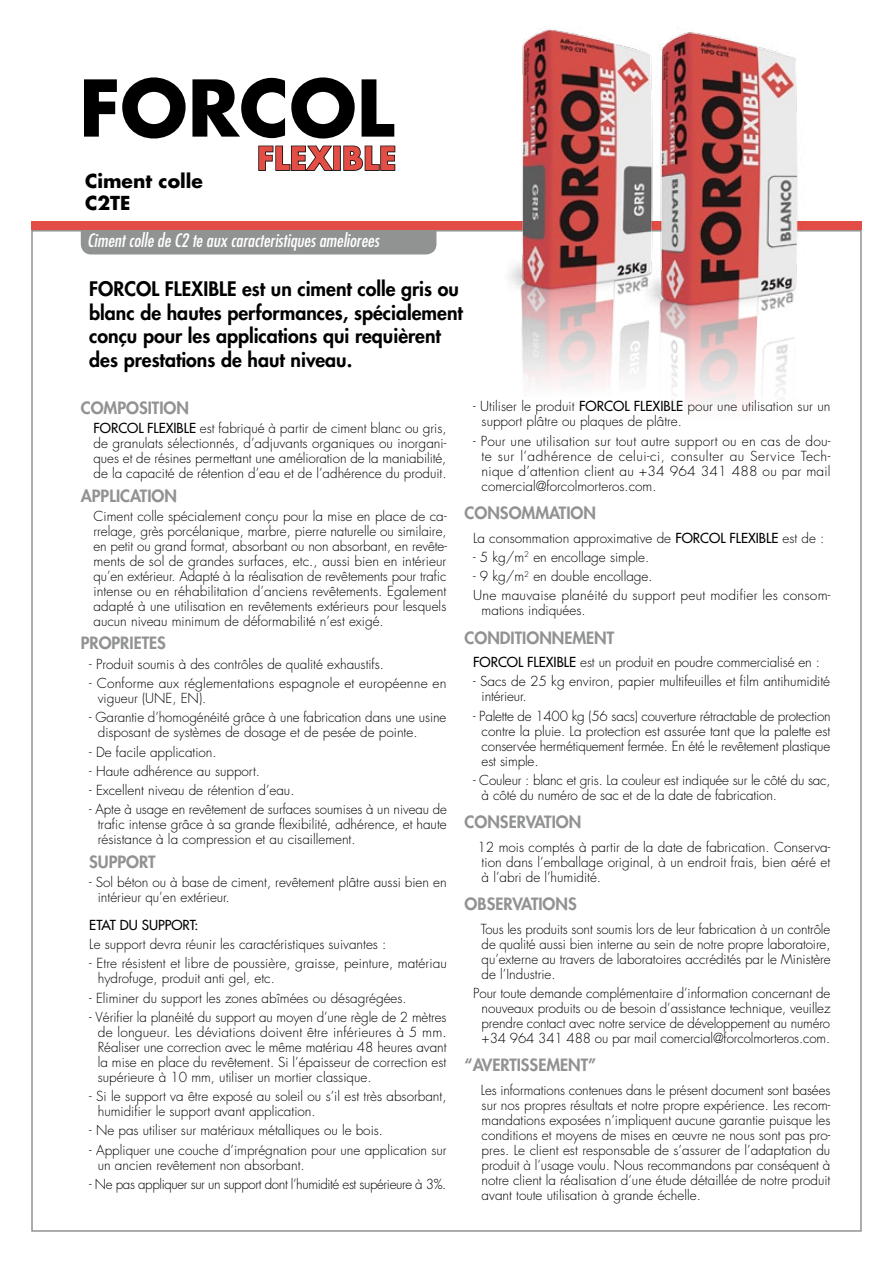
<style>
.page{position:relative;width:893px;height:1263px;background:#fff}
.page>*{position:absolute;margin:0;border:0;box-sizing:border-box;transform-origin:0 0}
.t1{font:700 75.9px "Futura";color:#000}
.t2{font:700 31.5px "Futura";color:#e24e45}
.t3{font:800 19.5px/23.4px "Futura";color:#000}
.t4{font:700 18.75px/22.5px "Futura";color:#000}
.t5{font:italic condensed 18px "Futura";color:#fff}
.t6{font:800 16.5px "Futura";color:#919292}
.t7{font:300 13.5px/15px "Futura";color:#000;text-align:justify}
.t8{font:300 13.5px "Futura";letter-spacing:-.03em;color:#000}
.t9{font:13.5px "Futura";color:#000}
.s1{font-weight:400}
</style>
<div class="page">
<div style="left:31px;top:222px;width:831px;height:8px;background:#e24e45"></div>
<div style="left:81px;top:233px;width:355px;height:21px;background:#919292"></div>
<img style="left:486px;top:28px;width:353px;height:379px">
<svg style="left:258px;top:145px;width:77px;height:26px"></svg>
<div style="left:333px;top:146px;width:8px;height:25px;border:2px solid #000"></div>
<svg style="left:343px;top:145px;width:53px;height:26px"></svg>
<h1 class="t1" style="left:79px;top:55px;width:317px">FORCOL</h1>
<h3 class="t4" style="left:85px;top:169px;width:119px">Ciment colle<br>C2TE</h3>
<h2 class="t2" style="left:257px;top:136px;width:141px">FLEXIBLE</h2>
<h3 class="t5" style="left:87px;top:229px;width:293px">Ciment colle de C2 te aux caracteristiques ameliorees</h3>
<h3 class="t3" style="left:89px;top:277px;width:375px">FORCOL FLEXIBLE est un ciment colle gris ou blanc de hautes performances, spécialement conçu pour les applications qui requièrent des prestations de haut niveau.</h3>
<p class="t6" style="left:81px;top:397px;width:110px">COMPOSITION</p>
<p class="t7" style="left:94px;top:421px;width:354px"><span class="s1">FORCOL FLEXIBLE</span> est fabriqué à partir de ciment blanc ou gris, de granulats sélectionnés, d’adjuvants organiques ou inorgani&shy;ques et de résines permettant une amélioration de la maniabilité, de la capacité de rétention d’eau et de l’adhérence du produit.</p>
<p class="t6" style="left:81px;top:485px;width:98px">APPLICATION</p>
<p class="t7" style="left:94px;top:509px;width:355px">Ciment colle spécialement conçu pour la mise en place de ca&shy;rrelage, grès porcélanique, marbre, pierre naturelle ou similaire, en petit ou grand format, absorbant ou non absorbant, en revête&shy;ments de sol de grandes surfaces, etc., aussi bien en intérieur qu’en extérieur. Adapté à la réalisation de revêtements pour trafic intense ou en réhabilitation d’anciens revêtements. Egalement adapté à une utilisation en revêtements extérieurs pour lesquels aucun niveau minimum de déformabilité n’est exigé.</p>
<p class="t6" style="left:81px;top:632px;width:87px">PROPRIETES</p>
<p class="t7" style="left:89px;top:656px;width:296px">- Produit soumis à des contrôles de qualité exhaustifs.</p>
<p class="t7" style="left:98px;top:676px;width:350px;text-indent:-9px">- Conforme aux réglementations espagnole et européenne en vigueur (UNE, EN).</p>
<p class="t7" style="left:98px;top:710px;width:350px;text-indent:-9px">- Garantie d’homogénéité grâce à une fabrication dans une usine disposant de systèmes de dosage et de pesée de pointe.</p>
<p class="t7" style="left:89px;top:744px;width:129px">- De facile application.</p>
<p class="t7" style="left:89px;top:763px;width:172px">- Haute adhérence au support.</p>
<p class="t7" style="left:89px;top:783px;width:207px">- Excellent niveau de rétention d’eau.</p>
<p class="t7" style="left:98px;top:802px;width:351px;text-indent:-9px">- Apte à usage en revêtement de surfaces soumises à un niveau de trafic intense grâce à sa grande flexibilité, adhérence, et haute résistance à la compression et au cisaillement.</p>
<p class="t6" style="left:89px;top:851px;width:68px">SUPPORT</p>
<p class="t7" style="left:98px;top:875px;width:350px;text-indent:-9px">- Sol béton ou à base de ciment, revêtement plâtre aussi bien en intérieur qu’en extérieur.</p>
<p class="t9" style="left:89px;top:916px;width:111px">ETAT DU SUPPORT:</p>
<p class="t7" style="left:89px;top:937px;width:299px">Le support devra réunir les caractéristiques suivantes :</p>
<p class="t7" style="left:98px;top:956px;width:350px;text-indent:-9px">- Etre résistent et libre de poussière, graisse, peinture, matériau hydrofuge, produit anti gel, etc.</p>
<p class="t7" style="left:89px;top:990px;width:319px">- Eliminer du support les zones abîmées ou désagrégées.</p>
<p class="t7" style="left:98px;top:1009px;width:350px;text-indent:-9px">- Vérifier la planéité du support au moyen d’une règle de 2 mètres de longueur. Les déviations doivent être inférieures à 5 mm.<br>Réaliser une correction avec le même matériau 48 heures avant la mise en place du revêtement. Si l’épaisseur de correction est supérieure à 10 mm, utiliser un mortier classique.</p>
<p class="t7" style="left:98px;top:1089px;width:350px;text-indent:-9px">- Si le support va être exposé au soleil ou s’il est très absorbant, humidifier le support avant application.</p>
<p class="t7" style="left:89px;top:1123px;width:295px">- Ne pas utiliser sur matériaux métalliques ou le bois.</p>
<p class="t7" style="left:98px;top:1142px;width:350px;text-indent:-9px">- Appliquer une couche d’imprégnation pour une application sur un ancien revêtement non absorbant.</p>
<p class="t8" style="left:89px;top:1175px;width:359px">- Ne pas appliquer sur un support dont l’humidité est supérieure à 3%.</p>
<p class="t7" style="left:482px;top:399px;width:350px;text-indent:-9px">- Utiliser le produit <span class="s1">FORCOL FLEXIBLE</span> pour une utilisation sur un support plâtre ou plaques de plâtre.</p>
<p class="t7" style="left:482px;top:433px;width:350px;text-indent:-9px">- Pour une utilisation sur tout autre support ou en cas de dou&shy;te sur l’adhérence de celui-ci, consulter au Service Tech&shy;nique d’attention client au +34 964 341 488 ou par mail comercial@forcolmorteros.com.</p>
<p class="t6" style="left:465px;top:502px;width:133px">CONSOMMATION</p>
<p class="t7" style="left:473px;top:530px;width:353px">La consommation approximative de <span class="s1">FORCOL FLEXIBLE</span> est de :</p>
<p class="t7" style="left:473px;top:549px;width:178px">- 5 kg/m<sup>2</sup> en encollage simple.</p>
<p class="t7" style="left:473px;top:567px;width:359px;line-height:19.2px">- 9 kg/m<sup>2</sup> en double encollage.<br>Une mauvaise planéité du support peut modifier les consom-</p>
<p class="t7" style="left:482px;top:603px;width:106px">mations indiquées.</p>
<p class="t6" style="left:465px;top:626px;width:151px">CONDITIONNEMENT</p>
<p class="t7" style="left:473px;top:655px;width:348px"><span class="s1">FORCOL FLEXIBLE</span> est un produit en poudre commercialisé en :</p>
<p class="t7" style="left:482px;top:674px;width:350px;text-indent:-9px">- Sacs de 25 kg environ, papier multifeuilles et film antihumidité intérieur.</p>
<p class="t7" style="left:482px;top:708px;width:351px;text-indent:-9px">- Palette de 1400 kg (56 sacs) couverture rétractable de protection contre la pluie. La protection est assurée tant que la palette est conservée hermétiquement fermée. En été le revêtement plastique est simple.</p>
<p class="t7" style="left:482px;top:773px;width:350px;text-indent:-9px">- Couleur : blanc et gris. La couleur est indiquée sur le côté du sac, à côté du numéro de sac et de la date de fabrication.</p>
<p class="t6" style="left:465px;top:811px;width:118px">CONSERVATION</p>
<p class="t7" style="left:482px;top:839px;width:350px;text-indent:-4px">12 mois comptés à partir de la date de fabrication. Conserva&shy;tion dans l’emballage original, à un endroit frais, bien aéré et à l’abri de l’humidité.</p>
<p class="t6" style="left:465px;top:893px;width:114px">OBSERVATIONS</p>
<p class="t7" style="left:481px;top:921px;width:351px">Tous les produits sont soumis lors de leur fabrication à un contrôle de qualité aussi bien interne au sein de notre propre laboratoire, qu’externe au travers de laboratoires accrédités par le Ministère de l’Industrie.</p>
<p class="t7" style="left:482px;top:985px;width:350px;text-indent:-9px">Pour toute demande complémentaire d’information concernant de nouveaux produits ou de besoin d’assistance technique, veuillez prendre contact avec notre service de développement au numéro +34 964 341 488 ou par mail comercial@forcolmorteros.com.</p>
<p class="t6" style="left:465px;top:1054px;width:133px">“AVERTISSEMENT”</p>
<p class="t7" style="left:481px;top:1082px;width:351px">Les informations contenues dans le présent document sont basées sur nos propres résultats et notre propre expérience. Les recom&shy;mandations exposées n’impliquent aucune garantie puisque les conditions et moyens de mises en œuvre ne nous sont pas pro&shy;pres. Le client est responsable de s’assurer de l’adaptation du produit à l’usage voulu. Nous recommandons par conséquent à notre client la réalisation d’une étude détaillée de notre produit avant toute utilisation à grande échelle.</p>
</div>
